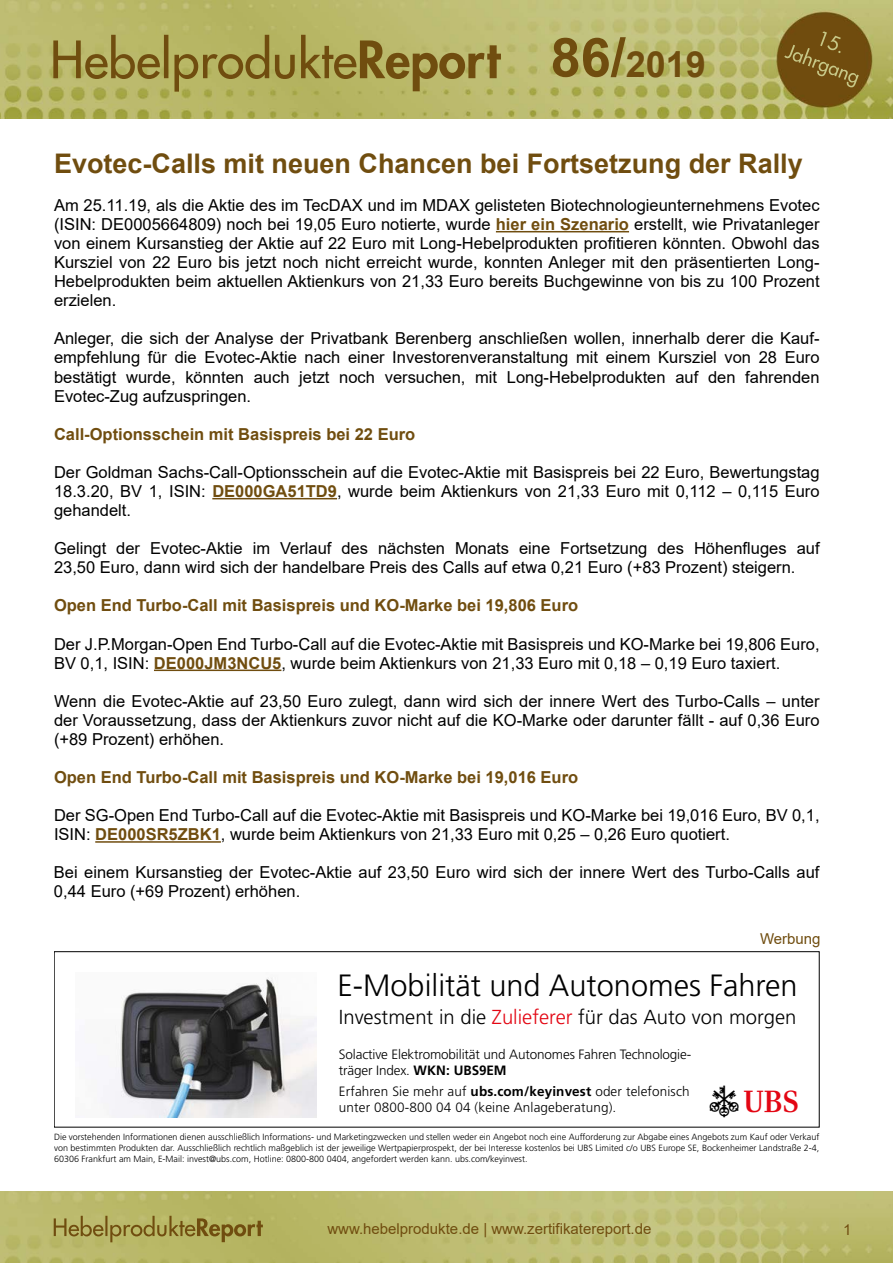
<style>
.page{position:relative;width:893px;height:1263px;background:#fff}
.page>*{position:absolute;margin:0;border:0;box-sizing:border-box;transform-origin:0 0}
.t1{font:700 36px "Arial";color:#704d0f}
.t2{font:31.8px "UB Ssemiextra";color:#000}
.t3{font:300 30.75px "Frutiger LT Std";color:#000}
.t4{font:700 27px "Arial";color:#704d0f}
.t5{font:300 20.25px "Frutiger LT Std";color:#000}
.t6{font:16.5px/19px "Arial";color:#000;text-align:justify}
.t7{font:700 16.5px "Arial";color:#704d0f}
.t8{font:15px "Arial";color:#704d0f}
.t9{font:300 13.5px/16.2px "Frutiger LT Std";letter-spacing:.01em;color:#000}
.t10{font:300 13.5px/16.2px "Frutiger LT Std";letter-spacing:-.01em;color:#000}
.t11{font:300 9px/10.8px "Frutiger LT Std";color:#000;text-align:justify}
.s1{font-size:54px}
.s2{font-weight:700;color:#704d0f}
.s3{color:#e30613}
.s4{font-weight:700}
.s5{font-size:21.9px;color:#e30613}
</style>
<div class="page">
<img style="left:0;top:1192px;width:893px;height:71px">
<img style="left:0;top:0;width:893px;height:119px">
<hr style="left:496px;top:231px;width:133px;height:1px;background:#704d0f">
<hr style="left:212px;top:498px;width:125px;height:1px;background:#704d0f">
<hr style="left:154px;top:669px;width:127px;height:2px;background:#704d0f">
<hr style="left:95px;top:841px;width:126px;height:2px;background:#704d0f">
<div style="left:54px;top:951px;width:765px;height:176px;border:1px solid #000"></div>
<img style="left:101px;top:977px;width:215px;height:140px">
<h1 class="t1" style="left:551px;top:39px;width:157px"><span class="s1">86/</span>2019</h1>
<h3 class="t4" style="left:54px;top:144px;width:750px">Evotec-Calls mit neuen Chancen bei Fortsetzung der Rally</h3>
<p class="t6" style="left:54px;top:195px;width:767px">Am 25.11.19, als die Aktie des im TecDAX und im MDAX gelisteten Biotechnologieunternehmens Evotec (ISIN: DE0005664809) noch bei 19,05 Euro notierte, wurde <span class="s2">hier ein Szenario</span> erstellt, wie Privatanleger von einem Kursanstieg der Aktie auf 22 Euro mit Long-Hebelprodukten profitieren könnten. Obwohl das Kursziel von 22 Euro bis jetzt noch nicht erreicht wurde, konnten Anleger mit den präsentierten Long-Hebelprodukten beim aktuellen Aktienkurs von 21,33 Euro bereits Buchgewinne von bis zu 100 Prozent erzielen.</p>
<p class="t6" style="left:54px;top:329px;width:767px">Anleger, die sich der Analyse der Privatbank Berenberg anschließen wollen, innerhalb derer die Kauf&shy;empfehlung für die Evotec-Aktie nach einer Investorenveranstaltung mit einem Kursziel von 28 Euro bestätigt wurde, könnten auch jetzt noch versuchen, mit Long-Hebelprodukten auf den fahrenden Evotec-Zug aufzuspringen.</p>
<p class="t7" style="left:54px;top:422px;width:363px">Call-Optionsschein mit Basispreis bei 22 Euro</p>
<p class="t6" style="left:54px;top:462px;width:767px">Der Goldman Sachs-Call-Optionsschein auf die Evotec-Aktie mit Basispreis bei 22 Euro, Bewertungstag 18.3.20, BV 1, ISIN: <span class="s2">DE000GA51TD9</span>, wurde beim Aktienkurs von 21,33 Euro mit 0,112 – 0,115 Euro gehandelt.</p>
<p class="t6" style="left:54px;top:539px;width:767px">Gelingt der Evotec-Aktie im Verlauf des nächsten Monats eine Fortsetzung des Höhenfluges auf<br>23,50 Euro, dann wird sich der handelbare Preis des Calls auf etwa 0,21 Euro (+83 Prozent) steigern.</p>
<p class="t7" style="left:54px;top:594px;width:526px">Open End Turbo-Call mit Basispreis und KO-Marke bei 19,806 Euro</p>
<p class="t6" style="left:54px;top:634px;width:767px">Der J.P.Morgan-Open End Turbo-Call auf die Evotec-Aktie mit Basispreis und KO-Marke bei 19,806 Euro,<br>BV 0,1, ISIN: <span class="s2">DE000JM3NCU5</span>, wurde beim Aktienkurs von 21,33 Euro mit 0,18 – 0,19 Euro taxiert.</p>
<p class="t6" style="left:54px;top:691px;width:767px">Wenn die Evotec-Aktie auf 23,50 Euro zulegt, dann wird sich der innere Wert des Turbo-Calls – unter der Voraussetzung, dass der Aktienkurs zuvor nicht auf die KO-Marke oder darunter fällt - auf 0,36 Euro (+89 Prozent) erhöhen.</p>
<p class="t7" style="left:54px;top:766px;width:526px">Open End Turbo-Call mit Basispreis und KO-Marke bei 19,016 Euro</p>
<p class="t6" style="left:54px;top:806px;width:767px">Der SG-Open End Turbo-Call auf die Evotec-Aktie mit Basispreis und KO-Marke bei 19,016 Euro, BV 0,1,<br>ISIN: <span class="s2">DE000SR5ZBK1</span>, wurde beim Aktienkurs von 21,33 Euro mit 0,25 – 0,26 Euro quotiert.</p>
<p class="t6" style="left:54px;top:863px;width:767px">Bei einem Kursanstieg der Evotec-Aktie auf 23,50 Euro wird sich der innere Wert des Turbo-Calls auf<br>0,44 Euro (+69 Prozent) erhöhen.</p>
<p class="t8" style="left:760px;top:929px;width:62px">Werbung</p>
<h3 class="t3" style="left:338px;top:968px;width:462px">E-Mobilität und Autonomes Fahren</h3>
<p class="t5" style="left:339px;top:1006px;width:459px">Investment in die <span class="s3">Zulieferer</span> für das Auto von morgen</p>
<p class="t10" style="left:339px;top:1046px;width:354px">Solactive Elektromobilität und Autonomes Fahren Technologie&shy;träger Index. <span class="s4">WKN: UBS9EM</span></p>
<p class="t9" style="left:339px;top:1083px;width:352px">Erfahren Sie mehr auf <span class="s4">ubs.com/keyinvest</span> oder telefonisch unter 0800-800 04 04 (keine Anlageberatung).</p>
<h2 class="t2" style="left:710px;top:1085px;width:89px">a<span class="s5">b</span></h2>
<p class="t11" style="left:54px;top:1132px;width:767px">Die vorstehenden Informationen dienen ausschließlich Informations- und Marketingzwecken und stellen weder ein Angebot noch eine Aufforderung zur Abgabe eines Angebots zum Kauf oder Verkauf von bestimmten Produkten dar. Ausschließlich rechtlich maßgeblich ist der jeweilige Wertpapierprospekt, der bei Interesse kostenlos bei UBS Limited c/o UBS Europe SE, Bockenheimer Landstraße 2-4, 60306 Frankfurt am Main, E-Mail: invest@ubs.com, Hotline: 0800-800 0404, angefordert werden kann. ubs.com/keyinvest.</p>
<p class="t8" style="left:327px;top:1218px;width:326px">www.hebelprodukte.de | www.zertifikatereport.de</p>
<p class="t8" style="left:843px;top:1219px;width:10px">1</p>
</div>
